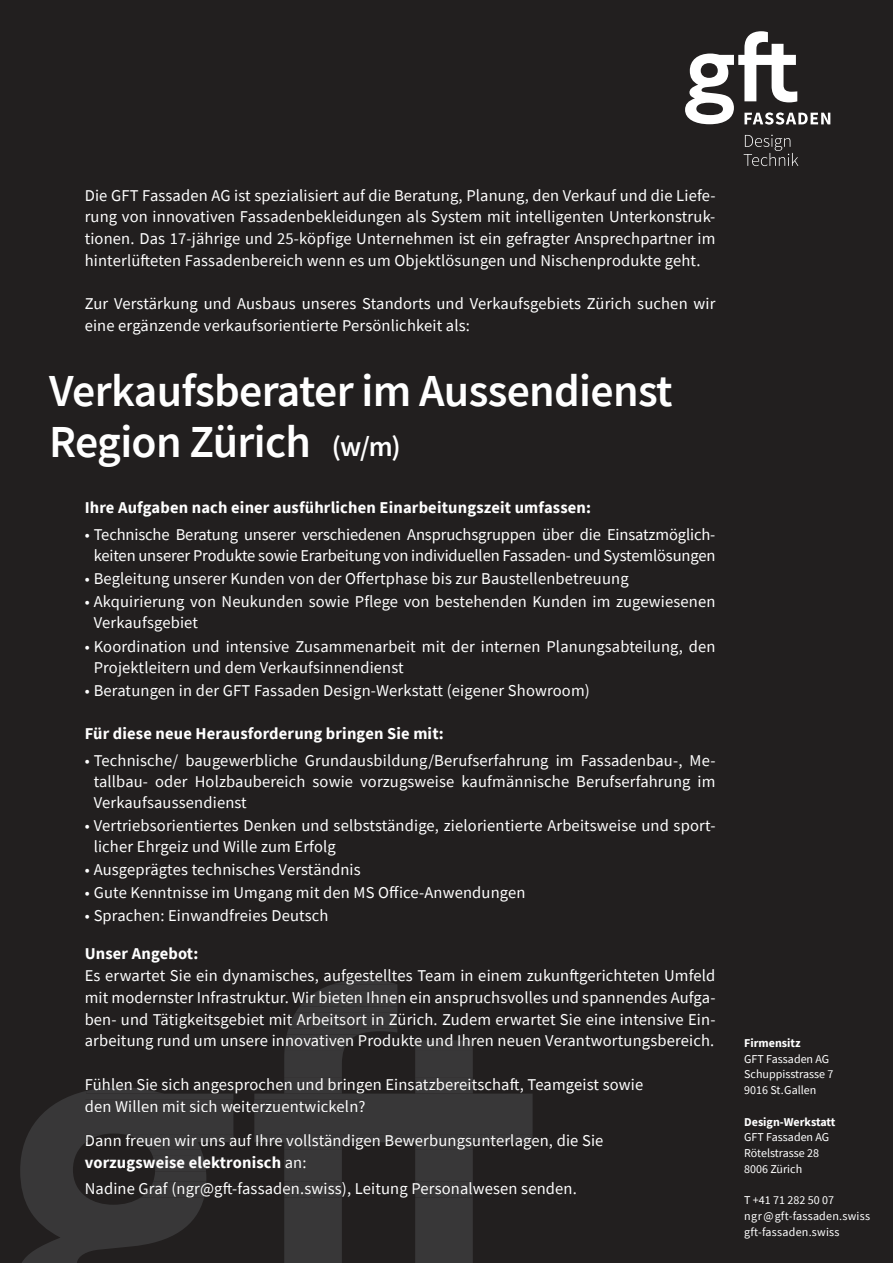
<style>
.page{position:relative;width:893px;height:1263px;background:#221f1f}
.page>*{position:absolute;margin:0;border:0;box-sizing:border-box;transform-origin:0 0}
.t1{font:600 45.75px/50.7px "Source Sans Pro";letter-spacing:-.015em;color:#fff}
.t2{font:16.5px/23.1px "Source Sans Pro";letter-spacing:.01em;color:#fff}
.t3{font:16.5px/21.8px "Source Sans Pro";letter-spacing:.01em;color:#fdfdfd;text-align:justify}
.t4{font:16.5px/21px "Source Sans Pro";letter-spacing:-.01em;color:#fff;text-align:center}
.t5{font:700 16.5px "Source Sans Pro";letter-spacing:.01em;color:#fff}
.t6{font:12px/15.8px "Source Sans Pro";color:#fff}
.t7{font:12px/15.8px "Source Sans Pro";letter-spacing:.02em;color:#fff}
.t8{font:700 12px "Source Sans Pro";color:#fff}
.s1{font-size:28.5px}
.s2{color:#fdfdfd}
.s3{font-weight:400;color:#fdfdfd}
</style>
<div class="page">
<svg style="left:20px;top:1087px;width:213px;height:176px"></svg>
<svg style="left:254px;top:985px;width:279px;height:197px"></svg>
<svg style="left:332px;top:980px;width:65px;height:5px"></svg>
<svg style="left:300px;top:991px;width:97px;height:15px"></svg>
<div style="left:288px;top:1013px;width:109px;height:15px;background:#383738"></div>
<svg style="left:285px;top:1034px;width:188px;height:16px"></svg>
<svg style="left:284px;top:1078px;width:189px;height:15px"></svg>
<div style="left:254px;top:1100px;width:111px;height:12px;background:#383738"></div>
<svg style="left:254px;top:1134px;width:279px;height:16px"></svg>
<div style="left:284px;top:1159px;width:23px;height:9px;background:#383738"></div>
<svg style="left:284px;top:1182px;width:189px;height:81px"></svg>
<svg style="left:685px;top:31px;width:145px;height:94px"></svg>
<svg style="left:744px;top:135px;width:54px;height:31px"></svg>
<p class="t2" style="left:85px;top:186px;width:632px;line-height:21.8px;text-align:justify">Die GFT Fassaden AG ist spezialisiert auf die Beratung, Planung, den Verkauf und die Liefe&shy;rung von innovativen Fassadenbekleidungen als System mit intelligenten Unterkonstruk&shy;tionen. Das 17-jährige und 25-köpfige Unternehmen ist ein gefragter Ansprechpartner im hinterlüfteten Fassadenbereich wenn es um Objektlösungen und Nischenprodukte geht.</p>
<p class="t2" style="left:85px;top:293px;width:632px;line-height:21.8px">Zur Verstärkung und Ausbaus unseres Standorts und Verkaufsgebiets Zürich suchen wir eine ergänzende verkaufsorientierte Persönlichkeit als:</p>
<h1 class="t1" style="left:49px;top:369px;width:625px">Verkaufsberater im Aussendienst<br>Region Zürich <span class="s1">(w/m)</span></h1>
<p class="t5" style="left:85px;top:501px;width:508px">Ihre Aufgaben nach einer ausführlichen Einarbeitungszeit umfassen:</p>
<p class="t4" style="left:85px;top:525px;width:632px">ï Technische Beratung unserer verschiedenen Anspruchsgruppen über die Einsatzmöglich&shy;keiten unserer Produkte sowie Erarbeitung von individuellen Fassaden- und Systemlösungen</p>
<p class="t2" style="left:85px;top:568px;width:632px">ï Begleitung unserer Kunden von der Offertphase bis zur Baustellenbetreuung<br>ï Akquirierung von Neukunden sowie Pflege von bestehenden Kunden im zugewiesenen</p>
<p class="t2" style="left:85px;top:613px;width:632px;text-indent:9px">Verkaufsgebiet<br>ï Koordination und intensive Zusammenarbeit mit der internen Planungsabteilung, den</p>
<p class="t2" style="left:85px;top:657px;width:507px;text-indent:9px">Projektleitern und dem Verkaufsinnendienst<br>ï Beratungen in der GFT Fassaden Design-Werkstatt (eigener Showroom)</p>
<p class="t5" style="left:85px;top:727px;width:361px">Für diese neue Herausforderung bringen Sie mit:</p>
<p class="t2" style="left:94px;top:751px;width:623px;line-height:21px;text-align:justify;text-indent:-9px">ï Technische/ baugewerbliche Grundausbildung/Berufserfahrung im Fassadenbau-, Me&shy;tallbau- oder Holzbaubereich sowie vorzugsweise kaufmännische Berufserfahrung im Verkaufsaussendienst</p>
<p class="t2" style="left:94px;top:816px;width:623px;line-height:21px;text-indent:-9px">ï Vertriebsorientiertes Denken und selbstständige, zielorientierte Arbeitsweise und sport&shy;licher Ehrgeiz und Wille zum Erfolg</p>
<p class="t2" style="left:85px;top:859px;width:442px">ï Ausgeprägtes technisches Verständnis<br>ï Gute Kenntnisse im Umgang mit den MS Office-Anwendungen ï Sprachen: Einwandfreies Deutsch</p>
<p class="t5" style="left:85px;top:947px;width:115px">Unser Angebot:</p>
<p class="t3" style="left:85px;top:964px;width:632px">Es erwartet Sie ein dynamisches, aufgestelltes Team in einem zukunftgerichteten Umfeld mit modernster Infrastruktur. Wir bieten Ihnen ein anspruchsvolles und spannendes Aufga&shy;ben- und Tätigkeitsgebiet mit Arbeitsort in Zürich. Zudem erwartet Sie eine intensive Ein&shy;arbeitung rund um unsere innovativen Produkte und Ihren neuen Verantwortungsbereich.</p>
<p class="t3" style="left:85px;top:1073px;width:560px">Fühlen Sie sich angesprochen und bringen Einsatzbereitschaft, Teamgeist sowie den Willen mit sich weiterzuentwickeln?</p>
<p class="t3" style="left:85px;top:1129px;width:520px">Dann freuen wir uns auf Ihre vollständigen Bewerbungsunterlagen, die Sie</p>
<p class="t3" style="left:85px;top:1177px;width:494px">Nadine Graf (ngr@gft-fassaden.swiss), Leitung Personalwesen senden.</p>
<p class="t5" style="left:85px;top:1156px;width:223px">vorz<span class="s2">ugsweise elek</span>tronisch <span class="s3">an:</span></p>
<p class="t8" style="left:744px;top:1038px;width:58px">Firmensitz</p>
<p class="t6" style="left:744px;top:1052px;width:91px">GFT Fassaden AG<br>Schuppisstrasse 7<br>9016 St.Gallen</p>
<p class="t8" style="left:744px;top:1117px;width:93px">Design-Werkstatt</p>
<p class="t6" style="left:744px;top:1130px;width:87px">GFT Fassaden AG<br>Rötelstrasse 28<br>8006 Zürich</p>
<p class="t7" style="left:744px;top:1193px;width:127px">T +41 71 282 50 07 ngr@gft-fassaden.swiss gft-fassaden.swiss</p>
</div>
